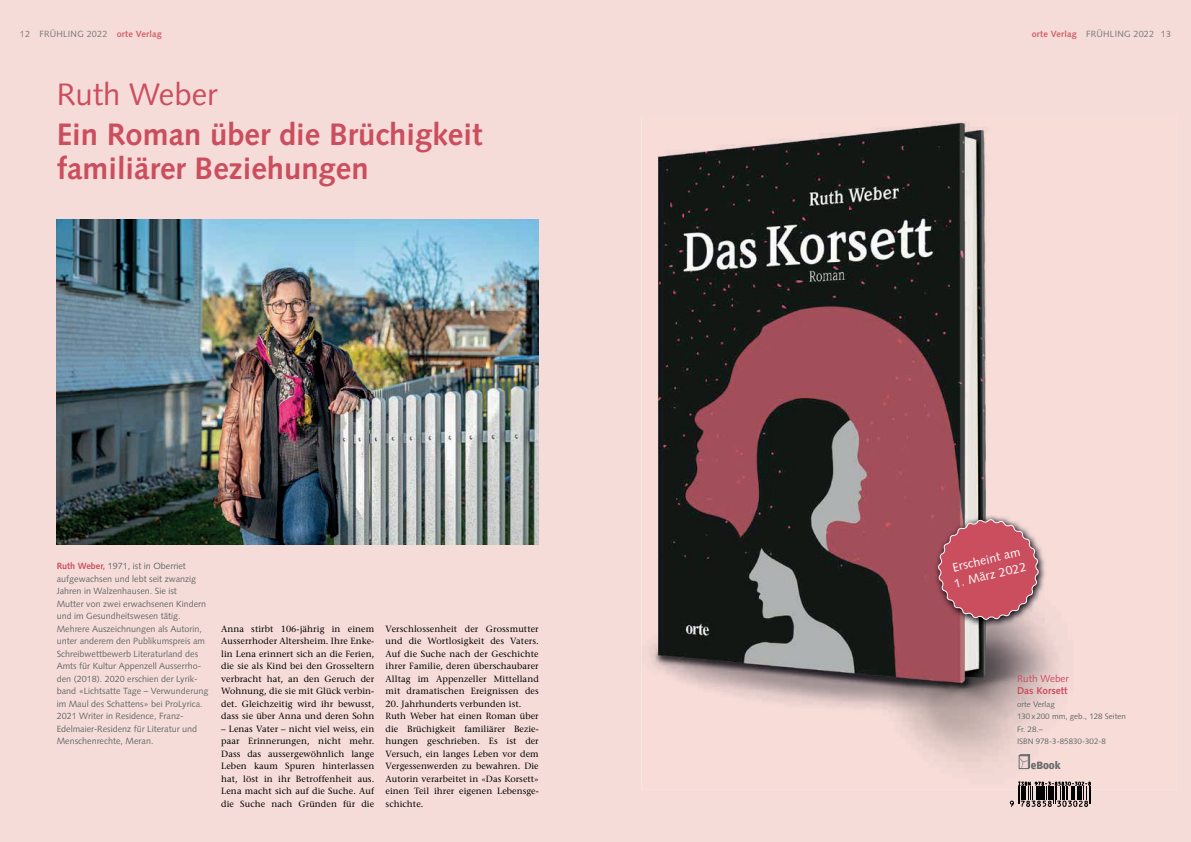
<style>
.page{position:relative;width:1191px;height:842px;background:#fff}
.page>*{position:absolute;margin:0;border:0;box-sizing:border-box;transform-origin:0 0}
.t1{font:700 31px/34px "Syntax LT Std";color:#cb4e5f}
.t2{font:31px "Syntax LT Std";color:#cb4e5f}
.t3{font:12.2px "Syntax LT Std";color:#fff}
.t4{font:700 11.2px "Amplitude";color:#656a6a}
.t5{font:700 10px "Syntax LT Std";color:#cb4e5f}
.t6{font:10px "Syntax LT Std";color:#cb4e5f}
.t7{font:500 9px/12.5px "Stone Serif Std";letter-spacing:.005em;color:#000001;text-align:justify}
.t8{font:9px/12.5px "Syntax LT Std";color:#656a6a}
.t9{font:9px "Syntax LT Std";letter-spacing:.02em;color:#767a7b}
.t10{font:8px/12.5px "Syntax LT Std";color:#656a6a}
.s1{font-weight:700;color:#d06069}
.s2{font-weight:700;color:#cb4e5f}
</style>
<div class="page">
<div style="left:0;top:0;width:595px;height:842px;background:#f6dcd8"></div>
<img style="left:57px;top:219px;width:482px;height:325px">
<div style="left:595px;top:0;width:596px;height:842px;background:#f6dcd8"></div>
<img style="left:641px;top:116px;width:535px;height:674px">
<svg style="left:1009px;top:781px;width:82px;height:26px;background:#807371"></svg>
<svg style="left:1018px;top:754px;width:12px;height:15px"></svg>
<img style="left:934px;top:515px;width:112px;height:113px">
<svg style="left:936px;top:518px;width:104px;height:103px;background:#c15f6d"></svg>
<p class="t9" style="left:20px;top:28px;width:143px">12 FRÜHLING 2022 <span class="s1">orte Verlag</span></p>
<h1 class="t2" style="left:57px;top:76px;width:162px">Ruth Weber</h1>
<h1 class="t1" style="left:57px;top:117px;width:427px">Ein Roman über die Brüchigkeit familiärer Beziehungen</h1>
<p class="t8" style="left:57px;top:560px;width:153px"><span class="s2">Ruth Weber,</span> 1971, ist in Oberriet aufgewachsen und lebt seit zwanzig Jahren in Walzenhausen. Sie ist<br>Mutter von zwei erwachsenen Kindern und im Gesundheitswesen tätig.<br>Mehrere Auszeichnungen als Autorin, unter anderem den Publikumspreis am Schreibwettbewerb Literaturland des Amts für Kultur Appenzell Ausserrho&shy;den (2018). 2020 erschien der Lyrik&shy;band «Lichtsatte Tage – Verwunderung im Maul des Schattens» bei ProLyrica.<br>2021 Writer in Residence, Franz-Edelmaier-Residenz für Literatur und Menschenrechte, Meran.</p>
<p class="t7" style="left:221px;top:622px;width:155px">Anna stirbt 106-jährig in einem Ausserrhoder Altersheim. Ihre Enke&shy;lin Lena erinnert sich an die Ferien, die sie als Kind bei den Grosseltern verbracht hat, an den Geruch der Wohnung, die sie mit Glück verbin&shy;det. Gleichzeitig wird ihr bewusst, dass sie über Anna und deren Sohn</p>
<p class="t7" style="left:221px;top:722px;width:155px">– Lenas Vater – nicht viel weiss, ein paar Erinnerungen, nicht mehr.<br>Dass das aussergewöhnlich lange Leben kaum Spuren hinterlassen hat, löst in ihr Betroffenheit aus.<br>Lena macht sich auf die Suche. Auf die Suche nach Gründen für die</p>
<p class="t7" style="left:386px;top:622px;width:155px">Verschlossenheit der Grossmutter und die Wortlosigkeit des Vaters.<br>Auf die Suche nach der Geschichte ihrer Familie, deren überschaubarer Alltag im Appenzeller Mittelland mit dramatischen Ereignissen des</p>
<p class="t7" style="left:386px;top:697px;width:155px;text-align:left">20. Jahrhunderts verbunden ist.<br>Ruth Weber hat einen Roman über die Brüchigkeit familiärer Bezie&shy;hungen geschrieben. Es ist der<br>Versuch, ein langes Leben vor dem<br>Vergessenwerden zu bewahren. Die<br>Autorin verarbeitet in «Das Korsett» einen Teil ihrer eigenen Lebensge&shy;schichte.</p>
<p class="t9" style="left:1031px;top:28px;width:141px"><span class="s1">orte Verlag</span> FRÜHLING 2022 13</p>
<h2 class="t3" style="left:951px;top:561px;width:71px;rotate:-14deg">Erscheint am</h2>
<h2 class="t3" style="left:952px;top:577px;width:75px;rotate:-14deg">1. März 2022</h2>
<p class="t6" style="left:1017px;top:672px;width:53px">Ruth Weber</p>
<p class="t5" style="left:1017px;top:685px;width:52px">Das Korsett</p>
<p class="t10" style="left:1017px;top:698px;width:110px">orte Verlag<br>130x200 mm, geb., 128 Seiten<br>Fr. 28.–<br>ISBN 978-3-85830-302-8</p>
<p class="t4" style="left:1030px;top:759px;width:32px">eBook</p>
</div>
